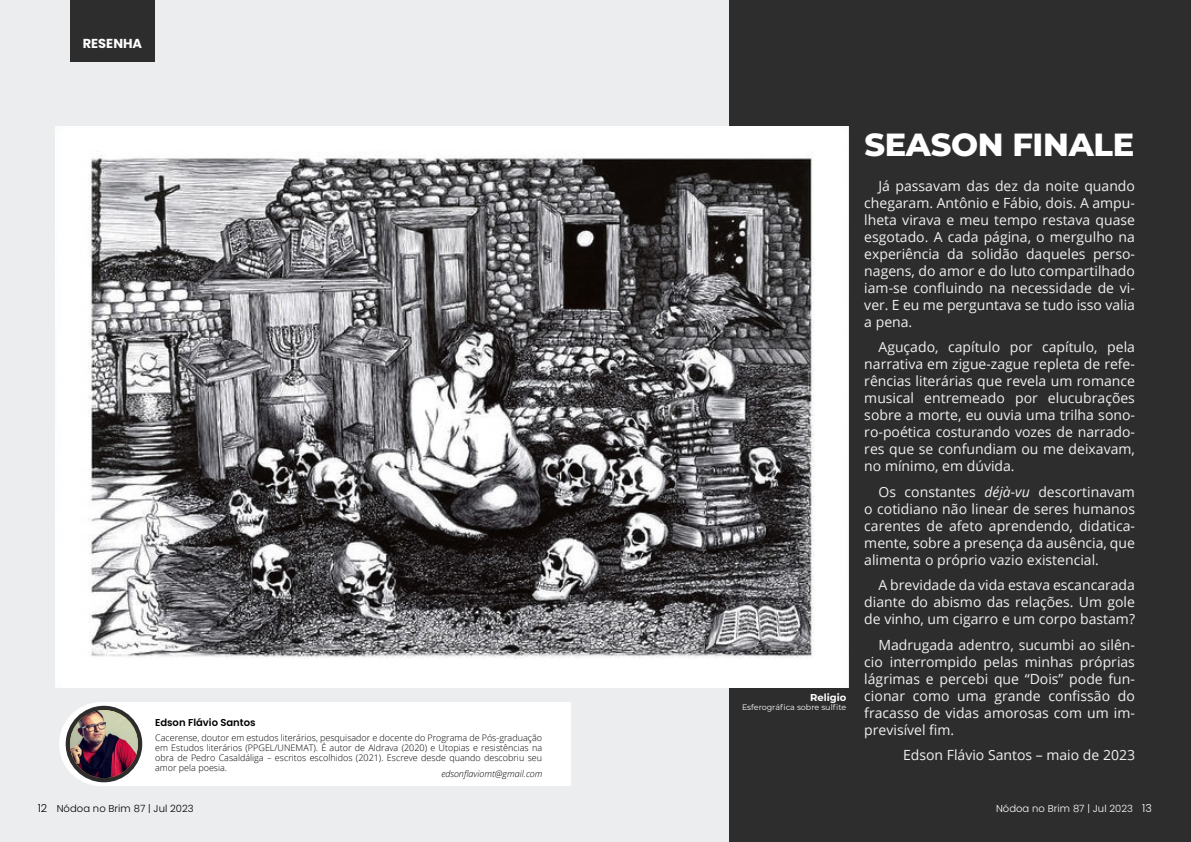
<style>
.page{position:relative;width:1191px;height:842px;background:#fff}
.page>*{position:absolute;margin:0;border:0;box-sizing:border-box;transform-origin:0 0}
.t1{font:800 32px "Montserrat";letter-spacing:-.01em;color:#fff}
.t2{font:14px/17px "Open Sans";color:#f1f1f1;text-align:justify}
.t3{font:700 13px "Poppins";color:#fff}
.t4{font:300 10px "Poppins";letter-spacing:.005em;color:#000}
.t5{font:300 10px "Poppins";letter-spacing:.005em;color:#fff}
.t6{font:600 10px "Poppins";color:#000}
.t7{font:700 10px "Montserrat";color:#fff}
.t8{font:300 9px/10px "Open Sans";color:#000;text-align:justify}
.t9{font:italic 300 9px "Open Sans";color:#000}
.t10{font:8px "Montserrat";color:#fff}
.s1{font-style:italic}
.s2{font-size:11px}
</style>
<div class="page">
<div style="left:0;top:0;width:747px;height:842px;background:#ecedef"></div>
<div style="left:729px;top:0;width:462px;height:842px;background:#2d2d2d"></div>
<img style="left:56px;top:126px;width:792px;height:562px">
<div style="left:59px;top:702px;width:512px;height:84px;background:#fff"></div>
<div style="left:66px;top:706px;width:76px;height:76px;background:#2d2d2d;border-radius:50%"></div>
<img style="left:70px;top:710px;width:68px;height:68px;border-radius:34px">
<div style="left:70px;top:0;width:85px;height:62px;background:#2d2d2d"></div>
<p class="t3" style="left:83px;top:36px;width:61px">RESENHA</p>
<p class="t6" style="left:155px;top:717px;width:102px">Edson Flávio Santos</p>
<p class="t8" style="left:155px;top:732px;width:388px">Cacerense, doutor em estudos literários, pesquisador e docente do Programa de Pós-graduação em Estudos literários (PPGEL/UNEMAT). É autor de Aldrava (2020) e Utopias e resistências na obra de Pedro Casaldáliga – escritos escolhidos (2021). Escreve desde quando descobriu seu amor pela poesia.</p>
<p class="t9" style="left:441px;top:767px;width:103px">edsonflaviomt@gmail.com</p>
<p class="t7" style="left:810px;top:690px;width:38px">Religio</p>
<p class="t10" style="left:742px;top:702px;width:106px">Esferográfica sobre sulfite</p>
<h1 class="t1" style="left:864px;top:122px;width:271px">SEASON FINALE</h1>
<p class="t2" style="left:864px;top:177px;width:272px;text-indent:14px">Já passavam das dez da noite quando chegaram. Antônio e Fábio, dois. A ampu&shy;lheta virava e meu tempo restava quase esgotado. A cada página, o mergulho na experiência da solidão daqueles perso&shy;nagens, do amor e do luto compartilhado iam-se confluindo na necessidade de vi&shy;ver. E eu me perguntava se tudo isso valia a pena.</p>
<p class="t2" style="left:864px;top:338px;width:272px;text-indent:14px">Aguçado, capítulo por capítulo, pela narrativa em zigue-zague repleta de refe&shy;rências literárias que revela um romance musical entremeado por elucubrações sobre a morte, eu ouvia uma trilha sono&shy;ro-poética costurando vozes de narrado&shy;res que se confundiam ou me deixavam, no mínimo, em dúvida.</p>
<p class="t2" style="left:864px;top:483px;width:272px;text-indent:14px">Os constantes <span class="s1">déjà-vu</span> descortinavam o cotidiano não linear de seres humanos carentes de afeto aprendendo, didatica&shy;mente, sobre a presença da ausência, que alimenta o próprio vazio existencial.</p>
<p class="t2" style="left:864px;top:576px;width:272px;text-indent:14px">A brevidade da vida estava escancarada diante do abismo das relações. Um gole de vinho, um cigarro e um corpo bastam?</p>
<p class="t2" style="left:864px;top:636px;width:272px;text-indent:14px">Madrugada adentro, sucumbi ao silên&shy;cio interrompido pelas minhas próprias lágrimas e percebi que “Dois” pode fun&shy;cionar como uma grande confissão do fracasso de vidas amorosas com um im&shy;previsível fim.</p>
<p class="t2" style="left:903px;top:746px;width:233px">Edson Flávio Santos – maio de 2023</p>
<p class="t4" style="left:38px;top:802px;width:157px"><span class="s2">12</span> Nódoa no Brim 87 | Jul 2023</p>
<p class="t5" style="left:996px;top:802px;width:157px">Nódoa no Brim 87 | Jul 2023 <span class="s2">13</span></p>
</div>
